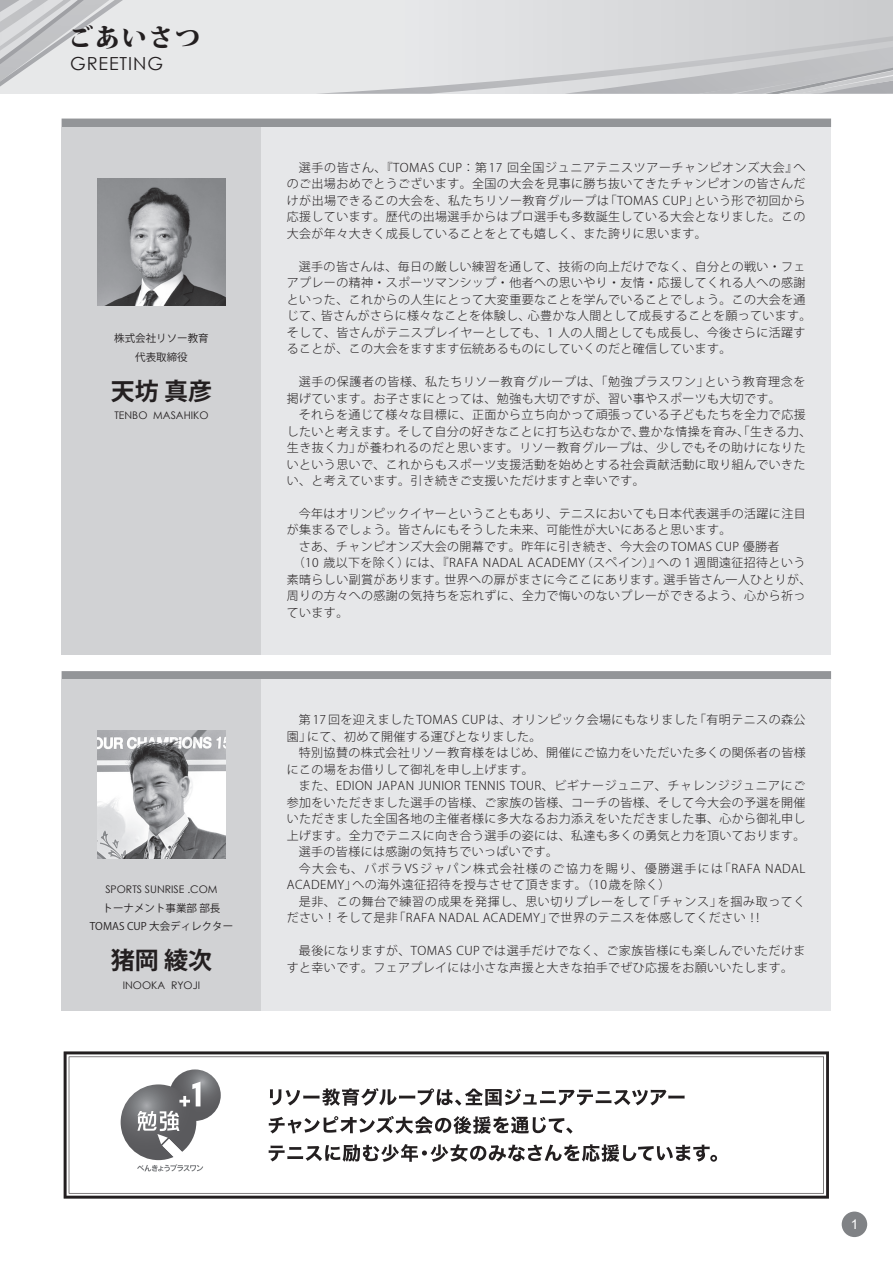
<style>
.page{position:relative;width:893px;height:1263px;background:#fff}
.page>*{position:absolute;margin:0;border:0;box-sizing:border-box;transform-origin:0 0}
.t1{font:25.5px "Koz Min Pro Heavy 90 msp RKSJ H";letter-spacing:.05em;color:#231f20}
.t2{font:24px "Koz Go Pro Bold 90 msp RKSJ H";color:#231f20}
.t3{font:18px "Century Gothic";letter-spacing:.05em;color:#231f20}
.t4{font:13.5px "Arial";color:#fff}
.t5{font:12px/16.5px "Koz Go Pro Light 90 msp RKSJ H";letter-spacing:.03em;color:#231f20}
.t6{font:12px/16.5px "Koz Go Pro Light 90 msp RKSJ H";letter-spacing:.055em;color:#231f20}
.t7{font:12px "Koz Go Pro Light 90 msp RKSJ H";letter-spacing:.105em;color:#231f20}
.t8{font:12px "Koz Go Pro Light 90 msp RKSJ H";letter-spacing:.05em;color:#231f20}
.t9{font:10.5px/18.3px "Koz Go Pro Regular 90 msp RKSJ H";color:#231f20;text-align:center}
.t10{font:10.5px "Century Gothic";color:#231f20}
</style>
<div class="page">
<div style="left:842px;top:1212px;width:25px;height:25px;background:#808285;border-radius:50%"></div>
<div style="left:0;top:0;width:893px;height:94px;background:linear-gradient(to right,#eeeff0,#cfd0d3)"></div>
<svg style="left:315px;top:35px;width:578px;height:59px;background:#d3d4d6"></svg>
<svg style="left:0;top:0;width:141px;height:87px;background:#d7d8da"></svg>
<svg style="left:64px;top:1052px;width:765px;height:147px"></svg>
<svg style="left:169px;top:1069px;width:52px;height:52px"></svg>
<svg style="left:121px;top:1082px;width:82px;height:90px"></svg>
<svg style="left:270px;top:1088px;width:414px;height:18px"></svg>
<svg style="left:269px;top:1116px;width:303px;height:18px"></svg>
<svg style="left:269px;top:1144px;width:448px;height:18px"></svg>
<div style="left:62px;top:119px;width:769px;height:8px;background:#939598"></div>
<div style="left:62px;top:127px;width:199px;height:527px;background:#d1d2d4"></div>
<div style="left:261px;top:127px;width:570px;height:527px;background:#e6e7e9"></div>
<svg style="left:62px;top:671px;width:769px;height:9px;background:#9d9ea1"></svg>
<div style="left:62px;top:680px;width:199px;height:331px;background:#d1d2d4"></div>
<div style="left:261px;top:680px;width:570px;height:331px;background:#e6e7e9"></div>
<img style="left:98px;top:178px;width:127px;height:128px">
<img style="left:98px;top:731px;width:127px;height:127px">
<h1 class="t1" style="left:68px;top:28px;width:134px">ごあいさつ</h1>
<h3 class="t3" style="left:70px;top:52px;width:94px">GREETING</h3>
<p class="t9" style="left:114px;top:331px;width:96px">株式会社リソー教育代表取締役</p>
<h2 class="t2" style="left:111px;top:382px;width:103px">天坊 真彦</h2>
<p class="t10" style="left:114px;top:408px;width:96px">TENBO MASAHIKO</p>
<p class="t10" style="left:105px;top:883px;width:114px">SPORTS SUNRISE .COM</p>
<p class="t9" style="left:90px;top:900px;width:145px">トーナメント事業部 部長<br>TOMAS CUP 大会ディレクター</p>
<h2 class="t2" style="left:111px;top:951px;width:103px">猪岡 綾次</h2>
<p class="t10" style="left:123px;top:978px;width:79px">INOOKA RYOJI</p>
<p class="t5" style="left:287px;top:160px;width:520px;text-align:justify;text-indent:12px">選手の皆さん、『TOMAS CUP：第17 回全国ジュニアテニスツアーチャンピオンズ大会』へのご出場おめでとうございます。全国の大会を見事に勝ち抜いてきたチャンピオンの皆さんだけが出場できるこの大会を、私たちリソー教育グループは「TOMAS CUP」という形で初回から応援しています。歴代の出場選手からはプロ選手も多数誕生している大会となりました。この大会が年々大きく成長していることをとても嬉しく、また誇りに思います。</p>
<p class="t5" style="left:287px;top:259px;width:526px;text-indent:12px">選手の皆さんは、毎日の厳しい練習を通して、技術の向上だけでなく、自分との戦い・フェアプレーの精神・スポーツマンシップ・他者への思いやり・友情・応援してくれる人への感謝といった、これからの人生にとって大変重要なことを学んでいることでしょう。この大会を通じて、皆さんがさらに様々なことを体験し、心豊かな人間として成長することを願っています。そして、皆さんがテニスプレイヤーとしても、1 人の人間としても成長し、今後さらに活躍することが、この大会をますます伝統あるものにしていくのだと確信しています。</p>
<p class="t6" style="left:287px;top:375px;width:520px;text-indent:12px">選手の保護者の皆様、私たちリソー教育グループは、「勉強プラスワン」という教育理念を掲げています。お子さまにとっては、勉強も大切ですが、習い事やスポーツも大切です。</p>
<p class="t5" style="left:287px;top:408px;width:526px;text-indent:12px">それらを通じて様々な目標に、正面から立ち向かって頑張っている子どもたちを全力で応援したいと考えます。そして自分の好きなことに打ち込むなかで、豊かな情操を育み、「生きる力、生き抜く力」が養われるのだと思います。リソー教育グループは、少しでもその助けになりたいという思いで、これからもスポーツ支援活動を始めとする社会貢献活動に取り組んでいきたい、と考えています。引き続きご支援いただけますと幸いです。</p>
<p class="t5" style="left:299px;top:507px;width:508px">今年はオリンピックイヤーということもあり、テニスにおいても日本代表選手の活躍に注目</p>
<p class="t5" style="left:287px;top:523px;width:446px">が集まるでしょう。皆さんにもそうした未来、可能性が大いにあると思います。</p>
<p class="t5" style="left:299px;top:540px;width:482px">さあ、チャンピオンズ大会の開幕です。昨年に引き続き、今大会の TOMAS CUP 優勝者</p>
<p class="t5" style="left:293px;top:556px;width:514px">（10 歳以下を除く）には、『RAFA NADAL ACADEMY（スペイン）』への１週間遠征招待という</p>
<p class="t5" style="left:287px;top:573px;width:526px">素晴らしい副賞があります。世界への扉がまさに今ここにあります。選手皆さん一人ひとりが、</p>
<p class="t5" style="left:287px;top:589px;width:520px">周りの方々への感謝の気持ちを忘れずに、全力で悔いのないプレーができるよう、心から祈っ</p>
<p class="t5" style="left:287px;top:606px;width:63px">ています。</p>
<p class="t5" style="left:287px;top:713px;width:520px;text-indent:12px">第 17 回を迎えました TOMAS CUP は、オリンピック会場にもなりました「有明テニスの森公園」にて、初めて開催する運びとなりました。</p>
<p class="t5" style="left:287px;top:746px;width:520px;text-indent:12px">特別協賛の株式会社リソー教育様をはじめ、開催にご協力をいただいた多くの関係者の皆様にこの場をお借りして御礼を申し上げます。</p>
<p class="t5" style="left:299px;top:779px;width:508px">また、EDION JAPAN JUNIOR TENNIS TOUR、ビギナージュニア、チャレンジジュニアにご</p>
<p class="t5" style="left:287px;top:796px;width:520px">参加をいただきました選手の皆様、ご家族の皆様、コーチの皆様、そして今大会の予選を開催</p>
<p class="t5" style="left:287px;top:812px;width:520px">いただきました全国各地の主催者様に多大なるお力添えをいただきました事、心から御礼申し</p>
<p class="t5" style="left:287px;top:829px;width:520px">上げます。全力でテニスに向き合う選手の姿には、私達も多くの勇気と力を頂いております。</p>
<p class="t5" style="left:299px;top:845px;width:261px">選手の皆様には感謝の気持ちでいっぱいです。</p>
<p class="t7" style="left:299px;top:864px;width:508px">今大会も、バボラVSジャパン株式会社様のご協力を賜り、優勝選手には「RAFA NADAL</p>
<p class="t5" style="left:287px;top:878px;width:385px">ACADEMY」への海外遠征招待を授与させて頂きます。（10 歳を除く）</p>
<p class="t8" style="left:299px;top:897px;width:508px">是非、この舞台で練習の成果を発揮し、思い切りプレーをして「チャンス」を掴み取ってく</p>
<p class="t5" style="left:287px;top:911px;width:478px">ださい！そして是非「RAFA NADAL ACADEMY」で世界のテニスを体感してください！！</p>
<p class="t5" style="left:287px;top:944px;width:520px;text-indent:12px">最後になりますが、TOMAS CUPでは選手だけでなく、ご家族皆様にも楽しんでいただけますと幸いです。フェアプレイには小さな声援と大きな拍手でぜひ応援をお願いいたします。</p>
<p class="t4" style="left:851px;top:1217px;width:9px">1</p>
</div>
